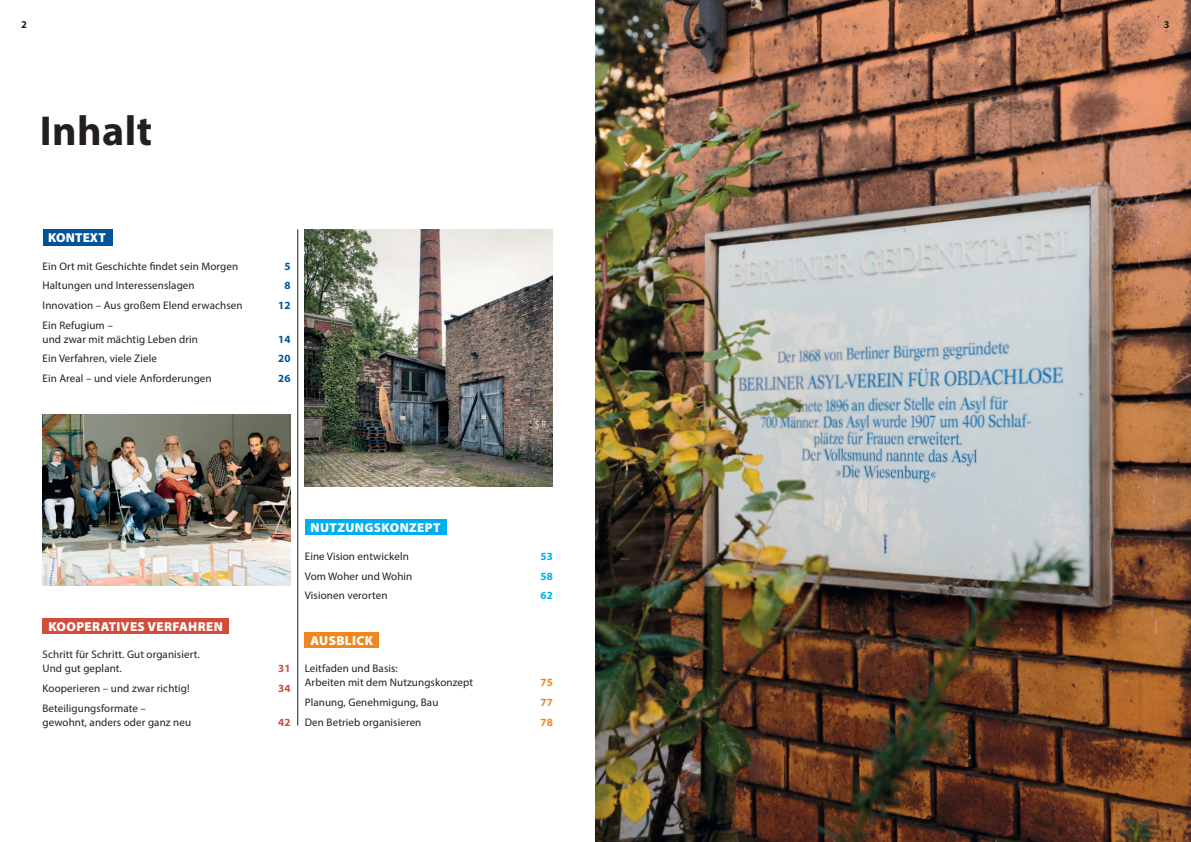
<style>
.page{position:relative;width:1191px;height:842px;background:#fff}
.page>*{position:absolute;margin:0;border:0;box-sizing:border-box;transform-origin:0 0}
.t1{font:700 42px "Myriad Pro";letter-spacing:.01em;color:#231f20}
.t2{font:900 13px "Myriad Pro";letter-spacing:.03em;color:#fff}
.t3{font:900 13px "Myriad Pro";letter-spacing:.01em;color:#fff}
.t4{font:11px/14px "Myriad Pro";letter-spacing:.01em;color:#231f20}
.t5{font:700 11px "Myriad Pro";letter-spacing:.01em;color:#015399}
.t6{font:700 11px "Myriad Pro";color:#d34c3b}
.t7{font:700 11px "Myriad Pro";color:#00aeef}
.t8{font:700 11px "Myriad Pro";color:#ef8721}
.t9{font:700 10.5px "Myriad Pro";color:#231f20}
</style>
<div class="page">
<hr style="left:297px;top:229px;width:1px;height:496px;background:#231f20">
<div style="left:43px;top:229px;width:69px;height:17px;background:#015399"></div>
<div style="left:43px;top:618px;width:186px;height:15px;background:#d34c3b"></div>
<div style="left:305px;top:520px;width:141px;height:15px;background:#00aeef"></div>
<div style="left:305px;top:632px;width:74px;height:15px;background:#ef8721"></div>
<img style="left:595px;top:0;width:596px;height:842px">
<img style="left:305px;top:229px;width:248px;height:258px">
<img style="left:43px;top:414px;width:248px;height:172px">
<p class="t9" style="left:21px;top:18px;width:7px">2</p>
<p class="t9" style="left:1163px;top:18px;width:7px">3</p>
<h1 class="t1" style="left:40px;top:104px;width:114px">Inhalt</h1>
<p class="t3" style="left:48px;top:229px;width:59px">KONTEXT</p>
<p class="t4" style="left:43px;top:259px;width:197px">Ein Ort mit Geschichte findet sein Morgen</p>
<p class="t5" style="left:284px;top:259px;width:8px">5</p>
<p class="t4" style="left:43px;top:278px;width:154px">Haltungen und Interessenslagen</p>
<p class="t5" style="left:284px;top:278px;width:8px">8</p>
<p class="t4" style="left:43px;top:298px;width:202px">Innovation – Aus großem Elend erwachsen</p>
<p class="t5" style="left:278px;top:298px;width:14px">12</p>
<p class="t4" style="left:43px;top:318px;width:157px">Ein Refugium –<br>und zwar mit mächtig Leben drin</p>
<p class="t5" style="left:278px;top:332px;width:14px">14</p>
<p class="t4" style="left:43px;top:351px;width:116px">Ein Verfahren, viele Ziele</p>
<p class="t5" style="left:278px;top:351px;width:14px">20</p>
<p class="t4" style="left:43px;top:371px;width:171px">Ein Areal – und viele Anforderungen</p>
<p class="t5" style="left:278px;top:371px;width:14px">26</p>
<p class="t2" style="left:48px;top:617px;width:176px">KOOPERATIVES VERFAHREN</p>
<p class="t4" style="left:43px;top:647px;width:159px">Schritt für Schritt. Gut organisiert.<br>Und gut geplant.</p>
<p class="t6" style="left:278px;top:661px;width:14px">31</p>
<p class="t4" style="left:43px;top:681px;width:149px">Kooperieren – und zwar richtig!</p>
<p class="t6" style="left:278px;top:681px;width:14px">34</p>
<p class="t4" style="left:43px;top:701px;width:150px">Beteiligungsformate – gewohnt, anders oder ganz neu</p>
<p class="t6" style="left:278px;top:715px;width:14px">42</p>
<p class="t2" style="left:311px;top:519px;width:131px">NUTZUNGSKONZEPT</p>
<p class="t4" style="left:305px;top:549px;width:106px">Eine Vision entwickeln</p>
<p class="t7" style="left:540px;top:549px;width:14px">53</p>
<p class="t4" style="left:305px;top:569px;width:109px">Vom Woher und Wohin</p>
<p class="t7" style="left:540px;top:569px;width:14px">58</p>
<p class="t4" style="left:305px;top:589px;width:84px">Visionen verorten</p>
<p class="t7" style="left:540px;top:589px;width:14px">62</p>
<p class="t2" style="left:311px;top:631px;width:64px">AUSBLICK</p>
<p class="t4" style="left:305px;top:661px;width:170px">Leitfaden und Basis:<br>Arbeiten mit dem Nutzungskonzept</p>
<p class="t8" style="left:540px;top:675px;width:14px">75</p>
<p class="t4" style="left:305px;top:695px;width:135px">Planung, Genehmigung, Bau</p>
<p class="t8" style="left:540px;top:695px;width:14px">77</p>
<p class="t4" style="left:305px;top:715px;width:118px">Den Betrieb organisieren</p>
<p class="t8" style="left:540px;top:715px;width:14px">78</p>
</div>
